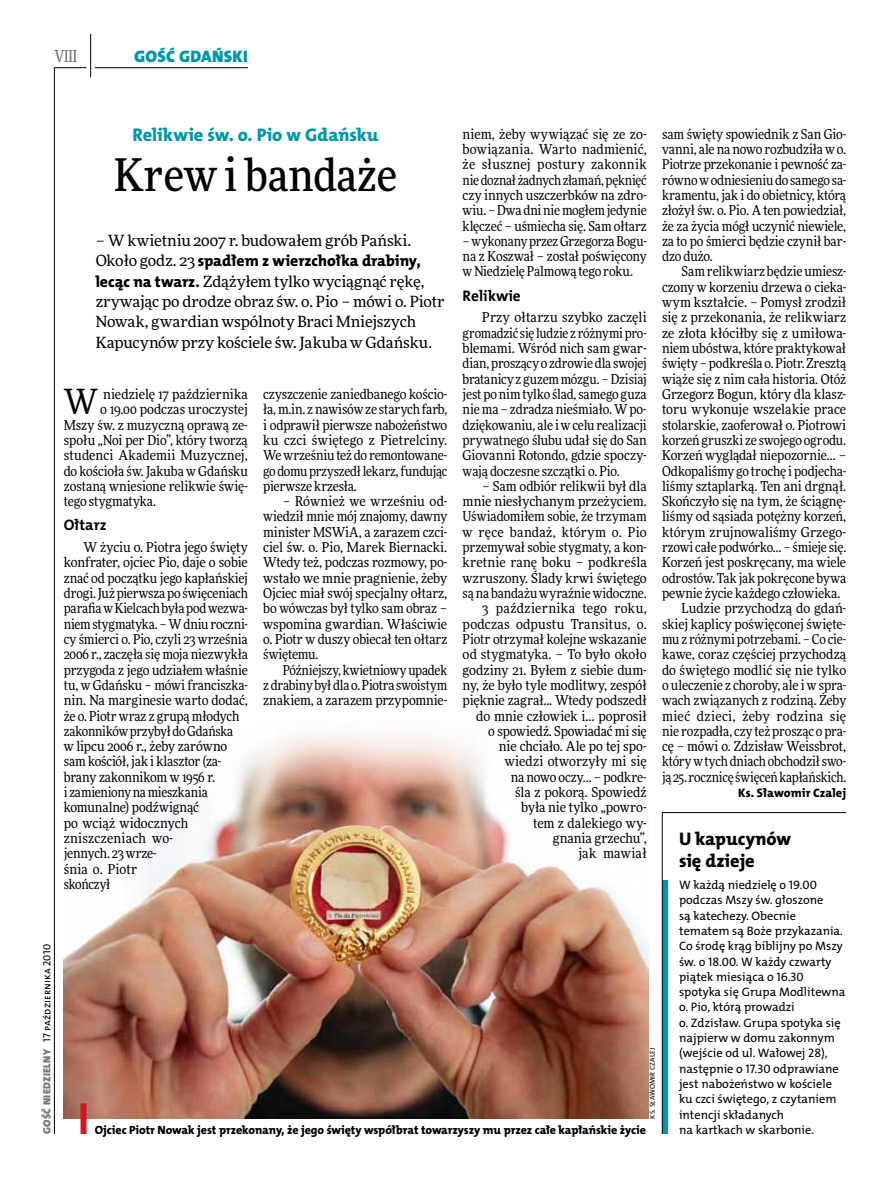
<style>
.page{position:relative;width:893px;height:1191px;background:#fff}
.page>*{position:absolute;margin:0;border:0;box-sizing:border-box;transform-origin:0 0}
.t1{font:500 45px "Freeday Narrow";color:#000}
.t2{font:34.8px "Freeday Narrow News";color:#000}
.t3{font:18.3px "The Mix HP8 Ex Bld";letter-spacing:-.005em;color:#0096aa}
.t4{font:18.3px/21.6px "The Mix HP8 Ex Bld";color:#000}
.t5{font:16.65px "The Mix HP9 Blk";letter-spacing:.02em;color:#0096aa}
.t6{font:500 16.5px "Freeday Narrow";color:#787779;scale:.9 1}
.t7{font:15.75px "The Mix HP8 Ex Bld";letter-spacing:-.005em;color:#000}
.t8{font:15.45px/20.4px "Freeday News";letter-spacing:-.005em;color:#000}
.t9{font:15.3px "The Mix HP7 Bld";color:#000}
.t10{font:13.65px/15.3px "Freeday Narrow News";letter-spacing:-.005em;color:#000;text-align:justify}
.t11{font:13.65px "Freeday Narrow News";letter-spacing:.025em;color:#000}
.t12{font:12.3px/15.3px "The Mix HP5 Plain";color:#000}
.t13{font:12.3px "The Mix HP8 Ex Bld";letter-spacing:.005em;color:#000}
.t14{font:12px "The Mix HP8 Ex Bld";letter-spacing:-.005em;color:#000}
.t15{font:10.5px "The Mix HP5 Plain";letter-spacing:.015em;color:#000}
.t16{font:7.2px "The Mix HP5 Plain";letter-spacing:.015em;color:#000}
.s1{font-family:"The Mix HP9 Blk";color:#787779}
.s2{font-family:"Freeday News";font-size:15.45px}
.s3{font-family:"The Mix HP8 Ex Bld";font-size:15.75px}
</style>
<div class="page">
<hr style="left:54px;top:67px;width:1px;height:1067px;background:#000">
<hr style="left:90px;top:34px;width:1px;height:43px;background:#000">
<hr style="left:54px;top:67px;width:32px;height:1px;background:#000">
<hr style="left:95px;top:67px;width:153px;height:1px;background:#000">
<img style="left:64px;top:734px;width:584px;height:384px">
<svg style="left:662px;top:812px;width:185px;height:322px"></svg>
<div style="left:81px;top:1103px;width:6px;height:31px;background:#d3151f"></div>
<p class="t6" style="left:54px;top:46px;width:27px">VIII</p>
<p class="t5" style="left:134px;top:46px;width:115px">GOŚĆ GDAŃSKI</p>
<p class="t15" style="left:40px;top:1134px;width:191px;rotate:-90deg"><span class="s1">GOŚĆ NIEDZIELNY</span> 17 października 2010</p>
<h3 class="t3" style="left:132px;top:123px;width:248px">Relikwie św. o. Pio w Gdańsku</h3>
<h1 class="t1" style="left:114px;top:147px;width:285px">Krew i bandaże</h1>
<p class="t8" style="left:96px;top:230px;width:317px">– W kwietniu 2007 r. budowałem grób Pański.</p>
<p class="t7" style="left:96px;top:251px;width:327px"><span class="s2">Około godz. 23</span> spadłem z wierzchołka drabiny,</p>
<p class="t8" style="left:96px;top:270px;width:351px"><span class="s3">lecąc na twarz.</span> Zdążyłem tylko wyciągnąć rękę, zrywając po drodze obraz św. o. Pio – mówi o. Piotr Nowak, gwardian wspólnoty Braci Mniejszych Kapucynów przy kościele św. Jakuba w Gdańsku.</p>
<h2 class="t2" style="left:64px;top:380px;width:36px">W</h2>
<p class="t10" style="left:103px;top:386px;width:146px">niedzielę 17 października</p>
<p class="t10" style="left:100px;top:401px;width:149px">o 19.00 podczas uroczystej</p>
<p class="t10" style="left:64px;top:417px;width:186px">Mszy św. z muzyczną oprawą ze-</p>
<p class="t10" style="left:64px;top:432px;width:186px">społu „Noi per Dio”, który tworzą</p>
<p class="t10" style="left:64px;top:447px;width:186px">studenci Akademii Muzycznej,</p>
<p class="t10" style="left:64px;top:463px;width:186px">do kościoła św. Jakuba w Gdańsku</p>
<p class="t10" style="left:64px;top:478px;width:186px">zostaną wniesione relikwie świę-</p>
<p class="t10" style="left:64px;top:493px;width:94px">tego stygmatyka.</p>
<p class="t9" style="left:64px;top:515px;width:44px">Ołtarz</p>
<p class="t10" style="left:64px;top:539px;width:186px;text-align:left;text-indent:20px">W życiu o. Piotra jego święty konfrater, ojciec Pio, daje o sobie znać od początku jego kapłańskiej drogi. Już pierwsza po święceniach parafia w Kielcach była pod wezwa&shy;niem stygmatyka. – W dniu roczni&shy;cy śmierci o. Pio, czyli 23 września<br>2006 r., zaczęła się moja niezwykła przygoda z jego udziałem właśnie tu, w Gdańsku – mówi franciszka&shy;nin. Na marginesie warto dodać, że o. Piotr wraz z grupą młodych zakonników przybył do Gdańska<br>w lipcu 2006 r., żeby zarówno sam kościół, jak i klasztor (za&shy;brany zakonnikom w 1956 r.<br>i zamieniony na mieszkania komunalne) podźwignąć<br>po wciąż widocznych zniszczeniach wo-<br>jennych. 23 wrze-<br>śnia o. Piotr<br>skończył</p>
<p class="t10" style="left:263px;top:386px;width:186px">czyszczenie zaniedbanego kościo&shy;ła, m.in. z nawisów ze starych farb, i odprawił pierwsze nabożeństwo ku czci świętego z Pietrelciny.<br>We wrześniu też do remontowane&shy;go domu przyszedł lekarz, fundując pierwsze krzesła.</p>
<p class="t10" style="left:263px;top:493px;width:186px;text-indent:20px">– Również we wrześniu od&shy;wiedził mnie mój znajomy, dawny minister MSWiA, a zarazem czci&shy;ciel św. o. Pio, Marek Biernacki.<br>Wtedy też, podczas rozmowy, po&shy;wstało we mnie pragnienie, żeby Ojciec miał swój specjalny ołtarz, bo wówczas był tylko sam obraz – wspomina gwardian. Właściwie o. Piotr w duszy obiecał ten ołtarz świętemu.</p>
<p class="t10" style="left:263px;top:662px;width:186px;text-indent:20px">Późniejszy, kwietniowy upadek z drabiny był dla o. Piotra swoistym znakiem, a zarazem przypomnie-</p>
<p class="t10" style="left:463px;top:126px;width:186px">niem, żeby wywiązać się ze zo&shy;bowiązania. Warto nadmienić, że słusznej postury zakonnik nie doznał żadnych złamań, pęknięć czy innych uszczerbków na zdro&shy;wiu. – Dwa dni nie mogłem jedynie klęczeć – uśmiecha się. Sam ołtarz</p>
<p class="t10" style="left:463px;top:233px;width:186px">– wykonany przez Grzegorza Bogu&shy;na z Koszwał – został poświęcony w Niedzielę Palmową tego roku.</p>
<p class="t9" style="left:463px;top:285px;width:60px">Relikwie</p>
<p class="t10" style="left:463px;top:310px;width:186px;text-indent:20px">Przy ołtarzu szybko zaczęli gromadzić się ludzie z różnymi pro&shy;blemami. Wśród nich sam gwar&shy;dian, proszący o zdrowie dla swojej bratanicy z guzem mózgu. – Dzisiaj jest po nim tylko ślad, samego guza nie ma – zdradza nieśmiało. W po&shy;dziękowaniu, ale i w celu realizacji prywatnego ślubu udał się do San Giovanni Rotondo, gdzie spoczy&shy;wają doczesne szczątki o. Pio.</p>
<p class="t10" style="left:463px;top:478px;width:186px;text-align:right">– Sam odbiór relikwii był dla mnie niesłychanym przeżyciem.<br>Uświadomiłem sobie, że trzymam w ręce bandaż, którym o. Pio przemywał sobie stygmaty, a kon&shy;kretnie ranę boku – podkreśla wzruszony. Ślady krwi świętego są na bandażu wyraźnie widoczne.<br>3 października tego roku, podczas odpustu Transitus, o.<br>Piotr otrzymał kolejne wskazanie od stygmatyka. – To było około godziny 21. Byłem z siebie dum&shy;ny, że było tyle modlitwy, zespół pięknie zagrał... Wtedy podszedł do mnie człowiek i… poprosił<br>o spowiedź. Spowiadać mi się<br>nie chciało. Ale po tej spo&shy;wiedzi otworzyły mi się<br>na nowo oczy… – podkre-<br>śla z pokorą. Spowiedź<br>była nie tylko „powro-<br>tem z dalekiego wy-<br>gnania grzechu”,<br>jak mawiał</p>
<p class="t10" style="left:662px;top:126px;width:186px">sam święty spowiednik z San Gio&shy;vanni, ale na nowo rozbudziła w o.<br>Piotrze przekonanie i pewność za&shy;równo w odniesieniu do samego sa&shy;kramentu, jak i do obietnicy, którą złożył św. o. Pio. A ten powiedział, że za życia mógł uczynić niewiele, za to po śmierci będzie czynił bar&shy;dzo dużo.</p>
<p class="t10" style="left:682px;top:264px;width:166px">Sam relikwiarz będzie umiesz-</p>
<p class="t10" style="left:662px;top:279px;width:186px">czony w korzeniu drzewa o cieka-</p>
<p class="t10" style="left:662px;top:294px;width:186px">wym kształcie. – Pomysł zrodził</p>
<p class="t10" style="left:662px;top:310px;width:186px">się z przekonania, że relikwiarz</p>
<p class="t10" style="left:662px;top:325px;width:186px">ze złota kłóciłby się z umiłowa-</p>
<p class="t10" style="left:662px;top:340px;width:186px">niem ubóstwa, które praktykował</p>
<p class="t10" style="left:662px;top:356px;width:186px">święty – podkreśla o. Piotr. Zresztą</p>
<p class="t10" style="left:662px;top:371px;width:186px">wiąże się z nim cała historia. Otóż</p>
<p class="t10" style="left:662px;top:386px;width:186px">Grzegorz Bogun, który dla klasz-</p>
<p class="t10" style="left:662px;top:401px;width:186px">toru wykonuje wszelakie prace</p>
<p class="t10" style="left:662px;top:417px;width:186px">stolarskie, zaoferował o. Piotrowi</p>
<p class="t10" style="left:662px;top:432px;width:186px">korzeń gruszki ze swojego ogrodu.</p>
<p class="t10" style="left:662px;top:447px;width:186px">Korzeń wyglądał niepozornie… –</p>
<p class="t10" style="left:662px;top:463px;width:186px">Odkopaliśmy go trochę i podjecha-</p>
<p class="t10" style="left:662px;top:478px;width:186px">liśmy sztaplarką. Ten ani drgnął.</p>
<p class="t10" style="left:662px;top:493px;width:186px">Skończyło się na tym, że ściągnę-</p>
<p class="t10" style="left:662px;top:509px;width:186px">liśmy od sąsiada potężny korzeń,</p>
<p class="t10" style="left:662px;top:524px;width:186px">którym zrujnowaliśmy Grzego-</p>
<p class="t10" style="left:662px;top:539px;width:186px">rzowi całe podwórko… – śmieje się.</p>
<p class="t10" style="left:662px;top:555px;width:186px">Korzeń jest poskręcany, ma wiele</p>
<p class="t10" style="left:662px;top:570px;width:186px">odrostów. Tak jak pokręcone bywa</p>
<p class="t10" style="left:662px;top:585px;width:180px">pewnie życie każdego człowieka.</p>
<p class="t10" style="left:682px;top:600px;width:166px">Ludzie przychodzą do gdań-</p>
<p class="t10" style="left:662px;top:616px;width:186px">skiej kaplicy poświęconej święte-</p>
<p class="t10" style="left:662px;top:631px;width:186px">mu z różnymi potrzebami. – Co cie-</p>
<p class="t10" style="left:662px;top:646px;width:186px">kawe, coraz częściej przychodzą</p>
<p class="t10" style="left:662px;top:662px;width:186px">do świętego modlić się nie tylko</p>
<p class="t10" style="left:662px;top:677px;width:186px">o uleczenie z choroby, ale i w spra-</p>
<p class="t10" style="left:662px;top:692px;width:186px">wach związanych z rodziną. Żeby</p>
<p class="t11" style="left:662px;top:707px;width:186px">mieć dzieci, żeby rodzina się</p>
<p class="t10" style="left:662px;top:723px;width:186px">nie rozpadła, czy też prosząc o pra-</p>
<p class="t10" style="left:662px;top:738px;width:186px">cę – mówi o. Zdzisław Weissbrot,</p>
<p class="t10" style="left:662px;top:754px;width:186px">który w tych dniach obchodził swo-</p>
<p class="t10" style="left:662px;top:769px;width:186px">ją 25. rocznicę święceń kapłańskich.</p>
<p class="t13" style="left:738px;top:785px;width:110px">Ks. Sławomir Czalej</p>
<h3 class="t4" style="left:679px;top:828px;width:114px">U kapucynów się dzieje</h3>
<p class="t12" style="left:679px;top:877px;width:168px">W każdą niedzielę o 19.00 podczas Mszy św. głoszone<br>są katechezy. Obecnie tematem są Boże przykazania.<br>Co środę krąg biblijny po Mszy św. o 18.00. W każdy czwarty piątek miesiąca o 16.30 spotyka się grupa modlitewna o. Pio, którą prowadzi<br>o. Zdzisław. Grupa spotyka się najpierw w domu zakonnym (wejście od ul. Wałowej 28), następnie o 17.30 odprawiane jest nabożeństwo w kościele ku czci świętego, z czytaniem intencji składanych</p>
<p class="t16" style="left:648px;top:1118px;width:72px;rotate:-90deg">ks. Sławomir Czalej</p>
<p class="t14" style="left:95px;top:1122px;width:553px">Ojciec Piotr Nowak jest przekonany, że jego święty współbrat towarzyszy mu przez całe kapłańskie życie</p>
<p class="t12" style="left:679px;top:1122px;width:137px">na kartkach w skarbonie.</p>
</div>
